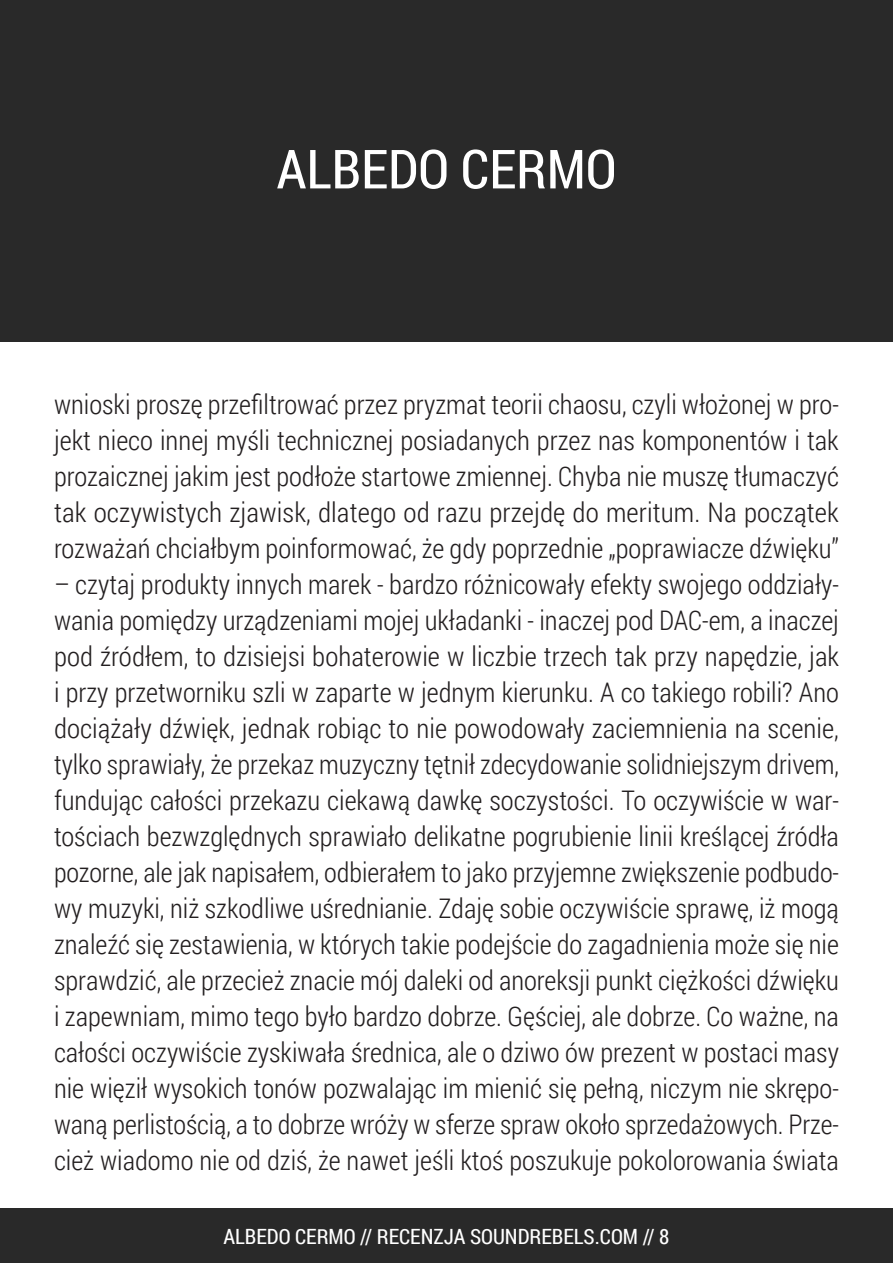
<style>
.page{position:relative;width:893px;height:1263px;background:#fff}
.page>*{position:absolute;margin:0;border:0;box-sizing:border-box;transform-origin:0 0}
.t1{font:54px "Roboto Condensed";color:#fff}
._002_Akapit_zwykły{font:300 27px/36px "Roboto Condensed";color:#231f20;text-align:justify}
.t2{font:21px "Roboto Condensed";color:#fff}
</style>
<div class="page">
<div style="left:0;top:0;width:893px;height:342px;background:#292929"></div>
<div style="left:0;top:1209px;width:893px;height:54px;background:#292929"></div>
<p class="t1" style="left:276px;top:132px;width:341px">ALBEDO CERMO</p>
<p class="_002_Akapit_zwykły" style="left:54px;top:386px;width:786px">wnioski proszę przefiltrować przez pryzmat teorii chaosu, czyli włożonej w pro&shy;jekt nieco innej myśli technicznej posiadanych przez nas komponentów i tak prozaicznej jakim jest podłoże startowe zmiennej. Chyba nie muszę tłumaczyć tak oczywistych zjawisk, dlatego od razu przejdę do meritum. Na początek rozważań chciałbym poinformować, że gdy poprzednie „poprawiacze dźwięku”</p>
<p class="_002_Akapit_zwykły" style="left:54px;top:566px;width:787px">– czytaj produkty innych marek - bardzo różnicowały efekty swojego oddziały&shy;wania pomiędzy urządzeniami mojej układanki - inaczej pod DAC-em, a inaczej pod źródłem, to dzisiejsi bohaterowie w liczbie trzech tak przy napędzie, jak i przy przetworniku szli w zaparte w jednym kierunku. A co takiego robili? Ano dociążały dźwięk, jednak robiąc to nie powodowały zaciemnienia na scenie, tylko sprawiały, że przekaz muzyczny tętnił zdecydowanie solidniejszym drivem, fundując całości przekazu ciekawą dawkę soczystości. To oczywiście w war&shy;tościach bezwzględnych sprawiało delikatne pogrubienie linii kreślącej źródła pozorne, ale jak napisałem, odbierałem to jako przyjemne zwiększenie podbudo&shy;wy muzyki, niż szkodliwe uśrednianie. Zdaję sobie oczywiście sprawę, iż mogą znaleźć się zestawienia, w których takie podejście do zagadnienia może się nie sprawdzić, ale przecież znacie mój daleki od anoreksji punkt ciężkości dźwięku i zapewniam, mimo tego było bardzo dobrze. Gęściej, ale dobrze. Co ważne, na całości oczywiście zyskiwała średnica, ale o dziwo ów prezent w postaci masy nie więził wysokich tonów pozwalając im mienić się pełną, niczym nie skrępo&shy;waną perlistością, a to dobrze wróży w sferze spraw około sprzedażowych. Prze&shy;cież wiadomo nie od dziś, że nawet jeśli ktoś poszukuje pokolorowania świata</p>
<p class="t2" style="left:224px;top:1221px;width:447px">ALBEDO CERMO // RECENZJA SOUNDREBELS.COM // 8</p>
</div>
